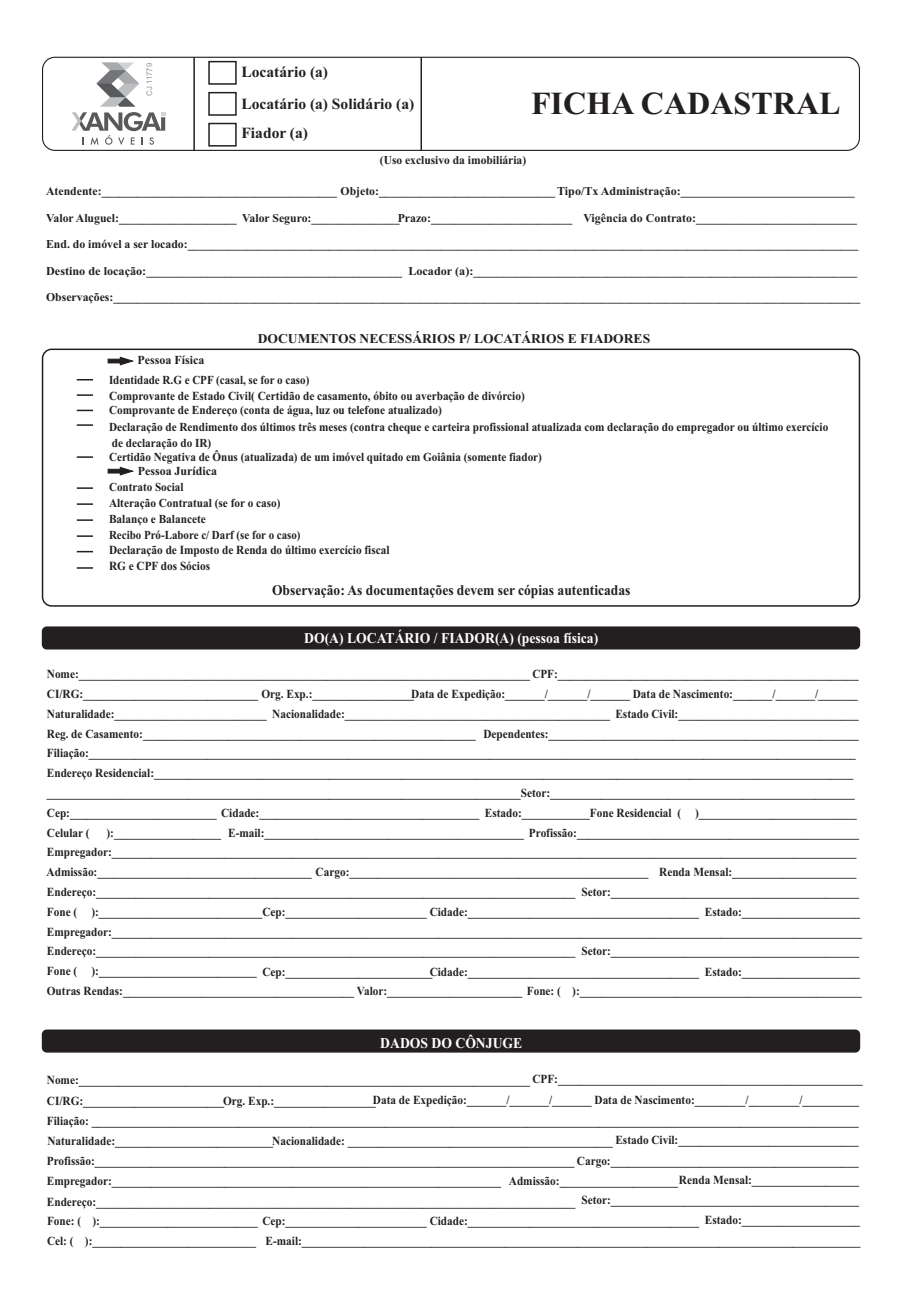
<style>
.page{position:relative;width:902px;height:1306px;background:#fff}
.page>*{position:absolute;margin:0;border:0;box-sizing:border-box;transform-origin:0 0}
.t1{font:700 32.1px "Times New Roman";color:#231f20}
.t2{font:700 15.45px "Times New Roman";color:#231f20}
.t3{font:700 15px "Times New Roman";color:#fff;scale:.91 1}
.t4{font:700 14.85px "Times New Roman";color:#231f20;scale:.91 1}
.t5{font:700 13.5px "Times New Roman";color:#231f20}
.t6{font:700 12.3px/19.8px "Times New Roman";color:#231f20;scale:.91 1}
.t7{font:700 12.15px/16.2px "Times New Roman";color:#231f20;scale:.92 1}
.t8{font:700 12.15px/15.8px "Times New Roman";color:#231f20;scale:.91 1}
.t9{font:700 12.15px/19.5px "Times New Roman";color:#231f20}
.t10{font:700 12px/26.2px "Times New Roman";color:#231f20}
.t11{font:700 12px "Times New Roman";color:#231f20;scale:.96 1}
.t12{font:7.8px "Arial";color:#949698}
</style>
<div class="page">
<hr style="left:193px;top:57px;width:2px;height:93px;background:#231f20">
<hr style="left:420px;top:57px;width:2px;height:93px;background:#231f20">
<div style="left:208px;top:61px;width:29px;height:24px;border:1px solid #231f20"></div>
<div style="left:208px;top:123px;width:29px;height:24px;border:1px solid #231f20"></div>
<svg style="left:108px;top:357px;width:26px;height:8px"></svg>
<svg style="left:108px;top:467px;width:26px;height:8px"></svg>
<svg style="left:77px;top:379px;width:16px;height:1px"></svg>
<svg style="left:77px;top:394px;width:16px;height:2px"></svg>
<svg style="left:77px;top:409px;width:16px;height:2px"></svg>
<svg style="left:77px;top:424px;width:16px;height:2px"></svg>
<svg style="left:77px;top:456px;width:16px;height:2px"></svg>
<svg style="left:77px;top:487px;width:16px;height:2px"></svg>
<svg style="left:77px;top:503px;width:16px;height:2px"></svg>
<svg style="left:77px;top:519px;width:16px;height:2px"></svg>
<svg style="left:77px;top:535px;width:16px;height:2px"></svg>
<svg style="left:77px;top:551px;width:16px;height:1px"></svg>
<div style="left:42px;top:348px;width:818px;height:258px;border:1px solid #231f20;border-radius:9px"></div>
<div style="left:208px;top:92px;width:29px;height:24px;border:1px solid #231f20"></div>
<div style="left:42px;top:57px;width:817px;height:94px;border:1px solid #231f20;border-radius:12px"></div>
<svg style="left:77px;top:567px;width:16px;height:1px"></svg>
<div style="left:42px;top:1029px;width:818px;height:23px;background:#231f20;border:1px solid #231f20;border-radius:4px"></div>
<div style="left:42px;top:626px;width:818px;height:23px;background:#231f20;border:1px solid #231f20;border-radius:4px"></div>
<svg style="left:71px;top:63px;width:94px;height:82px"></svg>
<p class="t12" style="left:147px;top:96px;width:34px;rotate:-90deg">CJ 11779</p>
<p class="t2" style="left:241px;top:66px;width:88px">Locatário (a)</p>
<p class="t2" style="left:241px;top:98px;width:174px">Locatário (a) Solidário (a)</p>
<p class="t2" style="left:241px;top:128px;width:68px">Fiador (a)</p>
<h1 class="t1" style="left:531px;top:92px;width:311px">FICHA CADASTRAL</h1>
<p class="t11" style="left:380px;top:156px;width:154px">(Uso exclusivo da imobiliária)</p>
<p class="t10" style="left:46px;top:179px;width:810px">Atendente:________________________________________ Objeto:______________________________Tipo/Tx Administração:_____________________________</p>
<p class="t10" style="left:46px;top:206px;width:813px">Valor Aluguel:____________________<br>End. do imóvel a ser locado:__________________________________________________________________________________________________________________</p>
<p class="t10" style="left:46px;top:259px;width:357px">Destino de locação:__________________________________________</p>
<p class="t10" style="left:46px;top:285px;width:815px">Observações:_______________________________________________________________________________________________________________________________</p>
<p class="t10" style="left:242px;top:206px;width:616px">Valor Seguro:_______________Prazo:________________________ Vigência do Contrato:___________________________</p>
<p class="t10" style="left:408px;top:259px;width:450px">Locador (a):_______________________________________________________________</p>
<p class="t5" style="left:258px;top:334px;width:394px">DOCUMENTOS NECESSÁRIOS P/ LOCATÁRIOS E FIADORES</p>
<p class="t9" style="left:109px;top:352px;width:202px;text-indent:28px">Pessoa Física<br>Identidade R.G e CPF (casal, se for o caso)</p>
<p class="t6" style="left:109px;top:387px;width:458px">Comprovante de Estado Civil( Certidão de casamento, óbito ou averbação de divórcio)</p>
<p class="t7" style="left:109px;top:403px;width:783px">Comprovante de Endereço (conta de água, luz ou telefone atualizado)<br>Declaração de Rendimento dos últimos três meses (contra cheque e carteira profissional atualizada com declaração do empregador ou último exercício de declaração do IR)</p>
<p class="t8" style="left:138px;top:451px;width:445px;line-height:14.2px;text-indent:-29px">Certidão Negativa de Ônus (atualizada) de um imóvel quitado em Goiânia (somente fiador)<br>Pessoa Jurídica</p>
<p class="t8" style="left:109px;top:481px;width:212px">Contrato Social<br>Alteração Contratual (se for o caso)<br>Balanço e Balancete<br>Recibo Pró-Labore c/ Darf (se for o caso)</p>
<p class="t6" style="left:109px;top:541px;width:310px">Declaração de Imposto de Renda do último exercício fiscal</p>
<p class="t4" style="left:272px;top:585px;width:395px">Observação: As documentações devem ser cópias autenticadas</p>
<p class="t6" style="left:109px;top:557px;width:113px">RG e CPF dos Sócios</p>
<p class="t3" style="left:304px;top:633px;width:325px">DO(A) LOCATÁRIO / FIADOR(A) (pessoa física)</p>
<p class="t6" style="left:47px;top:665px;width:893px">Nome:________________________________________________________________________________ CPF:______________________________________________________ CI/RG:_______________________________ Org. Exp.:__________________<br>Naturalidade:___________________________ Nacionalidade:_______________________________________________ Estado Civil:________________________________ Reg. de Casamento:___________________________________________________________ Filiação:________________________________________________________________________________________________________________________________________ Endereço Residencial:____________________________________________________________________________________________________________________________</p>
<p class="t6" style="left:47px;top:804px;width:891px">Cep:__________________________ Cidade:_______________________________________ Estado:____________Fone Residencial ( )____________________________<br>Celular (</p>
<p class="t6" style="left:411px;top:685px;width:492px">Data de Expedição:_______/_______/_______ Data de Nascimento:_______/_______/_______</p>
<p class="t6" style="left:483px;top:725px;width:414px">Dependentes:_______________________________________________________</p>
<p class="t6" style="left:47px;top:784px;width:889px">____________________________________________________________________________________Setor:______________________________________________________</p>
<p class="t6" style="left:228px;top:824px;width:694px">E-mail:______________________________________________ Profissão:__________________________________________________</p>
<p class="t6" style="left:47px;top:863px;width:662px">Admissão:______________________________________ Cargo:_____________________________________________________</p>
<p class="t6" style="left:47px;top:824px;width:890px;text-indent:60px">):___________________<br>Empregador:____________________________________________________________________________________________________________________________________</p>
<p class="t6" style="left:47px;top:883px;width:897px">Endereço:_____________________________________________________________________________________<br>Fone ( ):_____________________________Cep:_________________________ Cidade:_________________________________________ Empregador:_____________________________________________________________________________________________________________________________________ Endereço:_____________________________________________________________________________________<br>Fone ( ):____________________________<br>Outras Rendas:_________________________________________ Valor:________________________ Fone: ( ):__________________________________________________</p>
<p class="t6" style="left:659px;top:863px;width:218px">Renda Mensal:______________________</p>
<p class="t6" style="left:581px;top:883px;width:308px;line-height:20.2px;text-align:right">Setor:____________________________________________<br>Estado:_____________________</p>
<p class="t6" style="left:581px;top:942px;width:308px;line-height:20.4px;text-align:right">Setor:____________________________________________<br>Estado:_____________________</p>
<p class="t6" style="left:429px;top:963px;width:297px">Cidade:_________________________________________</p>
<p class="t6" style="left:262px;top:963px;width:188px">Cep:__________________________</p>
<p class="t3" style="left:380px;top:1037px;width:158px">DADOS DO CÔNJUGE</p>
<p class="t6" style="left:47px;top:1071px;width:897px">Nome:________________________________________________________________________________ CPF:______________________________________________________ CI/RG:_________________________<br>Filiação: ________________________________________________________________________________________________________________________________________ Naturalidade:____________________________Nacionalidade: _______________________________________________ Estado Civil:________________________________</p>
<p class="t6" style="left:47px;top:1172px;width:582px;line-height:20.4px">Empregador:_____________________________________________________________________<br>Endereço:_____________________________________________________________________________________</p>
<p class="t6" style="left:223px;top:1091px;width:700px">Org. Exp.:__________________Data de Expedição:_______/_______/_______ Data de Nascimento:_________/_________/__________</p>
<p class="t6" style="left:47px;top:1152px;width:894px;line-height:18.9px;text-align:right">Profissão:_____________________________________________________________________________________ Cargo:____________________________________________<br>Renda Mensal:___________________</p>
<p class="t6" style="left:581px;top:1191px;width:308px;text-align:right">Setor:____________________________________________<br>Estado:_____________________</p>
<p class="t6" style="left:509px;top:1172px;width:187px">Admissão:_____________________</p>
<p class="t6" style="left:47px;top:1212px;width:718px">Fone: ( ):____________________________ Cep:_________________________ Cidade:_________________________________________</p>
<p class="t6" style="left:47px;top:1231px;width:895px">Cel: ( ):_____________________________ E-mail:___________________________________________________________________________________________________</p>
</div>
